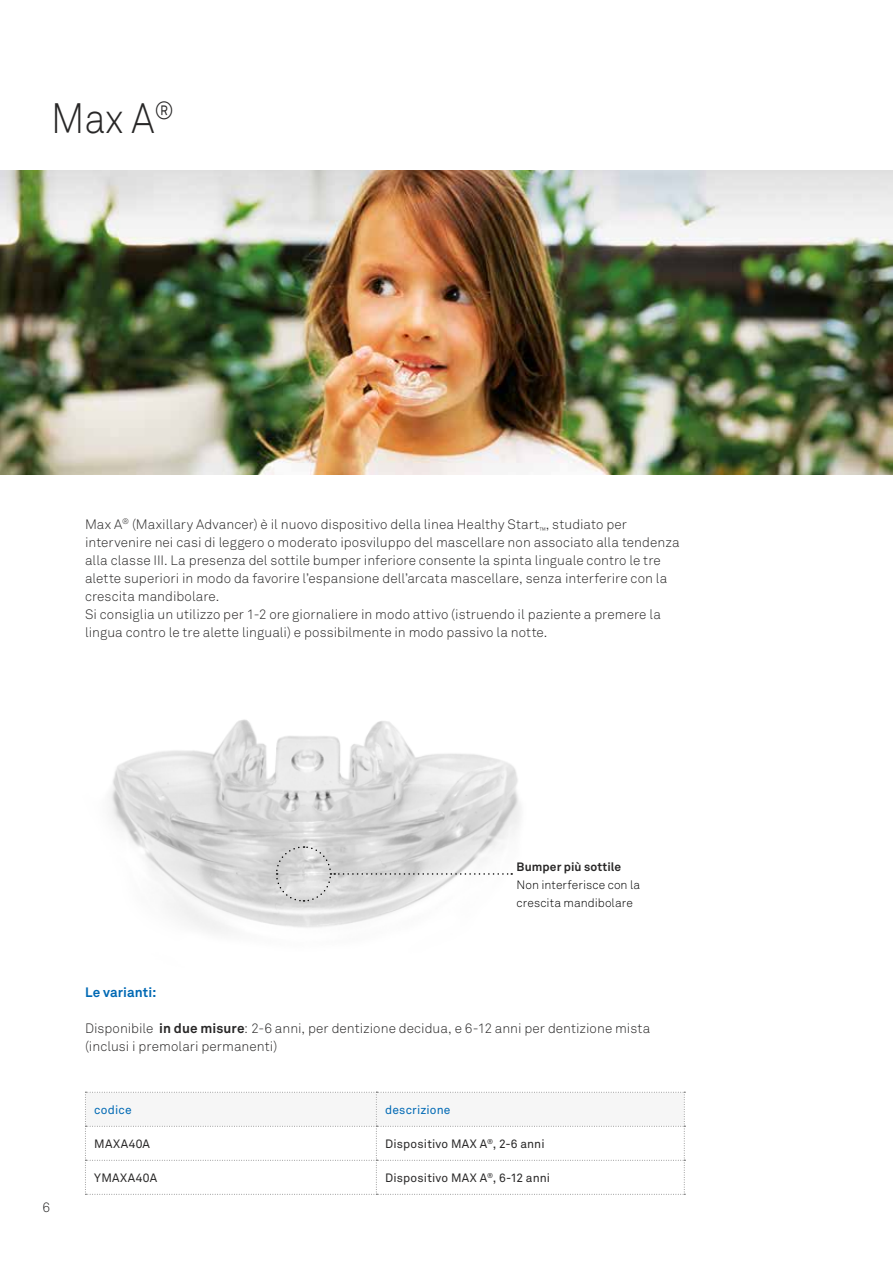
<style>
.page{position:relative;width:893px;height:1263px;background:#fff}
.page>*{position:absolute;margin:0;border:0;box-sizing:border-box;transform-origin:0 0}
.t1{font:42px "Akkurat Light Pro";color:#282727;scale:.9 1}
.t2{font:13.5px/18px "Akkurat Light Pro";letter-spacing:.005em;color:#282727}
.t3{font:700 13.5px "Akkurat Pro";letter-spacing:.01em;color:#0069b4}
.t4{font:12px "Akkurat Pro";letter-spacing:.015em;color:#282727}
.t5{font:12px/18px "Akkurat Light Pro";letter-spacing:.005em;color:#000}
.t6{font:12px "Akkurat Pro";letter-spacing:.015em;color:#0069b4}
.t7{font:700 12px "Akkurat Pro";letter-spacing:.005em;color:#282727}
.s1{font-family:"Akkurat Pro";font-weight:700}
</style>
<div class="page">
<svg style="left:85px;top:1092px;width:600px;height:103px"></svg>
<img style="left:0;top:170px;width:893px;height:305px">
<img style="left:110px;top:719px;width:411px;height:213px">
<svg style="left:275px;top:845px;width:237px;height:57px"></svg>
<h1 class="t1" style="left:51px;top:93px;width:138px">Max A<sup>®</sup></h1>
<p class="t2" style="left:85px;top:515px;width:596px">Max A<sup>®</sup> (Maxillary Advancer) è il nuovo dispositivo della linea Healthy Start<sub>™</sub>, studiato per intervenire nei casi di leggero o moderato iposviluppo del mascellare non associato alla tendenza alla classe III. La presenza del sottile bumper inferiore consente la spinta linguale contro le tre alette superiori in modo da favorire l’espansione dell’arcata mascellare, senza interferire con la crescita mandibolare.<br>Si consiglia un utilizzo per 1-2 ore giornaliere in modo attivo (istruendo il paziente a premere la lingua contro le tre alette linguali) e possibilmente in modo passivo la notte.</p>
<p class="t7" style="left:517px;top:859px;width:106px">Bumper più sottile</p>
<p class="t5" style="left:517px;top:876px;width:125px">Non interferisce con la crescita mandibolare</p>
<p class="t3" style="left:85px;top:983px;width:73px">Le varianti:</p>
<p class="t2" style="left:85px;top:1019px;width:567px">Disponibile <span class="s1">in due misure</span>: 2-6 anni, per dentizione decidua, e 6-12 anni per dentizione mista (inclusi i premolari permanenti)</p>
<p class="t2" style="left:43px;top:1198px;width:9px">6</p>
<p class="t6" style="left:94px;top:1103px;width:39px">codice</p>
<p class="t6" style="left:385px;top:1103px;width:67px">descrizione</p>
<p class="t4" style="left:94px;top:1137px;width:57px">MAXA40A</p>
<p class="t4" style="left:385px;top:1137px;width:161px">Dispositivo MAX A<sup>®</sup>, 2-6 anni</p>
<p class="t4" style="left:94px;top:1171px;width:64px">YMAXA40A</p>
<p class="t4" style="left:385px;top:1171px;width:167px">Dispositivo MAX A<sup>®</sup>, 6-12 anni</p>
</div>
